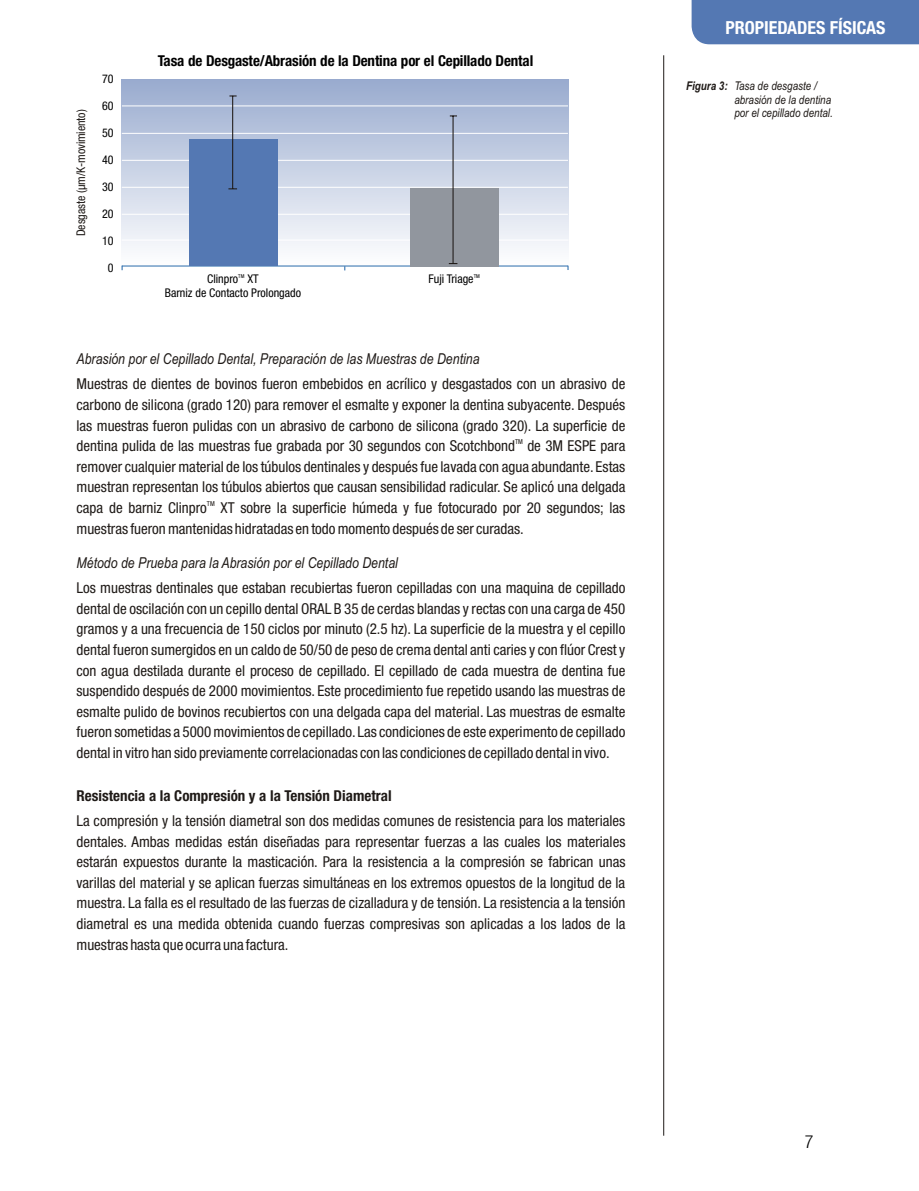
<style>
.page{position:relative;width:919px;height:1191px;background:#fff}
.page>*{position:absolute;margin:0;border:0;box-sizing:border-box;transform-origin:0 0}
.t1{font:700 condensed 18px "Helvetica Neue";color:#fff}
.t2{font:300 condensed 18px "Helvetica Neue";color:#000}
.t3{font:condensed 15px/20.5px "Helvetica Neue";color:#1f1a17;text-align:justify}
.t4{font:italic 15px "Arial Narrow";color:#1f1a17}
.t5{font:700 condensed 15px "Helvetica Neue";letter-spacing:-.01em;color:#000}
.t6{font:700 condensed 15px "Helvetica Neue";color:#1f1a17}
.t7{font:italic 12px/13.5px "Arial Narrow";color:#1f1a17}
.t8{font:condensed 12px/13.8px "Helvetica Neue";color:#000;text-align:center}
.t9{font:condensed 12px "Helvetica Neue";letter-spacing:-.01em;color:#1f1a17}
.t10{font:condensed 6.75px "Helvetica Neue";color:#1f1a17}
.t11{font:condensed 5.25px "Helvetica Neue";color:#000}
.s1{font-weight:700}
</style>
<div class="page">
<div style="left:122px;top:79px;width:446px;height:188px;background:linear-gradient(to bottom,#9daed0,#f9fafc)"></div>
<hr style="left:122px;top:240px;width:446px;height:1px;background:#fff">
<hr style="left:122px;top:106px;width:446px;height:1px;background:#fff">
<hr style="left:122px;top:133px;width:446px;height:1px;background:#fff">
<hr style="left:122px;top:160px;width:446px;height:1px;background:#fff">
<hr style="left:122px;top:187px;width:446px;height:1px;background:#fff">
<hr style="left:122px;top:214px;width:446px;height:1px;background:#fff">
<hr style="left:122px;top:266px;width:446px;height:1px;background:#296bab">
<div style="left:189px;top:139px;width:88px;height:127px;background:#5478b3"></div>
<div style="left:410px;top:188px;width:88px;height:78px;background:#91969e"></div>
<hr style="left:232px;top:96px;width:1px;height:93px;background:#1f1a17">
<hr style="left:452px;top:116px;width:1px;height:147px;background:#1f1a17">
<div style="left:691px;top:0;width:227px;height:44px;background:#5478b3"></div>
<hr style="left:663px;top:55px;width:1px;height:1080px;background:#1f1a17">
<p class="t9" style="left:76px;top:236px;width:128px;rotate:-90deg">Desgaste (µm/K-movimiento)</p>
<p class="t8" style="left:102px;top:73px;width:13px">70</p>
<p class="t8" style="left:102px;top:100px;width:13px">60</p>
<p class="t8" style="left:102px;top:127px;width:13px">50</p>
<p class="t8" style="left:102px;top:153px;width:13px">40</p>
<p class="t8" style="left:102px;top:180px;width:13px">30</p>
<p class="t8" style="left:102px;top:207px;width:13px">20</p>
<p class="t8" style="left:102px;top:234px;width:13px">10</p>
<p class="t8" style="left:108px;top:261px;width:7px">0</p>
<p class="t5" style="left:158px;top:55px;width:377px">Tasa de Desgaste/Abrasión de la Dentina por el Cepillado Dental</p>
<p class="t11" style="left:238px;top:274px;width:8px">TM</p>
<p class="t8" style="left:165px;top:273px;width:138px">Clinpro XT<br>Barniz de Contacto Prolongado</p>
<p class="t11" style="left:473px;top:274px;width:8px">TM</p>
<p class="t8" style="left:428px;top:273px;width:47px">Fuji Triage</p>
<p class="t4" style="left:77px;top:353px;width:404px">Abrasión por el Cepillado Dental, Preparación de las Muestras de Dentina</p>
<p class="t3" style="left:77px;top:375px;width:550px">Muestras de dientes de bovinos fueron embebidos en acrílico y desgastados con un abrasivo de carbono de silicona (grado 120) para remover el esmalte y exponer la dentina subyacente. Después las muestras fueron pulidas con un abrasivo de carbono de silicona (grado 320). La superficie de</p>
<p class="t10" style="left:515px;top:439px;width:9px">TM</p>
<p class="t3" style="left:76px;top:436px;width:550px">dentina pulida de las muestras fue grabada por 30 segundos con Scotchbond de 3M ESPE para remover cualquier material de los túbulos dentinales y después fue lavada con agua abundante. Estas muestran representan los túbulos abiertos que causan sensibilidad radicular. Se aplicó una delgada</p>
<p class="t10" style="left:207px;top:501px;width:9px">TM</p>
<p class="t3" style="left:76px;top:498px;width:550px">capa de barniz Clinpro XT sobre la superficie húmeda y fue fotocurado por 20 segundos; las muestras fueron mantenidas hidratadas en todo momento después de ser curadas.</p>
<p class="t4" style="left:77px;top:557px;width:323px">Método de Prueba para la Abrasión por el Cepillado Dental</p>
<p class="t3" style="left:76px;top:578px;width:550px">Los muestras dentinales que estaban recubiertas fueron cepilladas con una maquina de cepillado dental de oscilación con un cepillo dental ORAL B 35 de cerdas blandas y rectas con una carga de 450 gramos y a una frecuencia de 150 ciclos por minuto (2.5 hz). La superficie de la muestra y el cepillo dental fueron sumergidos en un caldo de 50/50 de peso de crema dental anti caries y con flúor Crest y con agua destilada durante el proceso de cepillado. El cepillado de cada muestra de dentina fue suspendido después de 2000 movimientos. Este procedimiento fue repetido usando las muestras de esmalte pulido de bovinos recubiertos con una delgada capa del material. Las muestras de esmalte fueron sometidas a 5000 movimientos de cepillado. Las condiciones de este experimento de cepillado dental in vitro han sido previamente correlacionadas con las condiciones de cepillado dental in vivo.</p>
<p class="t6" style="left:77px;top:789px;width:316px">Resistencia a la Compresión y a la Tensión Diametral</p>
<p class="t3" style="left:76px;top:811px;width:550px">La compresión y la tensión diametral son dos medidas comunes de resistencia para los materiales dentales. Ambas medidas están diseñadas para representar fuerzas a las cuales los materiales estarán expuestos durante la masticación. Para la resistencia a la compresión se fabrican unas varillas del material y se aplican fuerzas simultáneas en los extremos opuestos de la longitud de la muestra. La falla es el resultado de las fuerzas de cizalladura y de tensión. La resistencia a la tensión diametral es una medida obtenida cuando fuerzas compresivas son aplicadas a los lados de la muestras hasta que ocurra una factura.</p>
<p class="t1" style="left:725px;top:20px;width:162px">PROPIEDADES FÍSICAS</p>
<p class="t7" style="left:734px;top:80px;width:100px;text-indent:-48px"><span class="s1">Figura 3:</span> Tasa de desgaste / abrasión de la dentina por el cepillado dental.</p>
<p class="t2" style="left:804px;top:1134px;width:10px">7</p>
</div>
